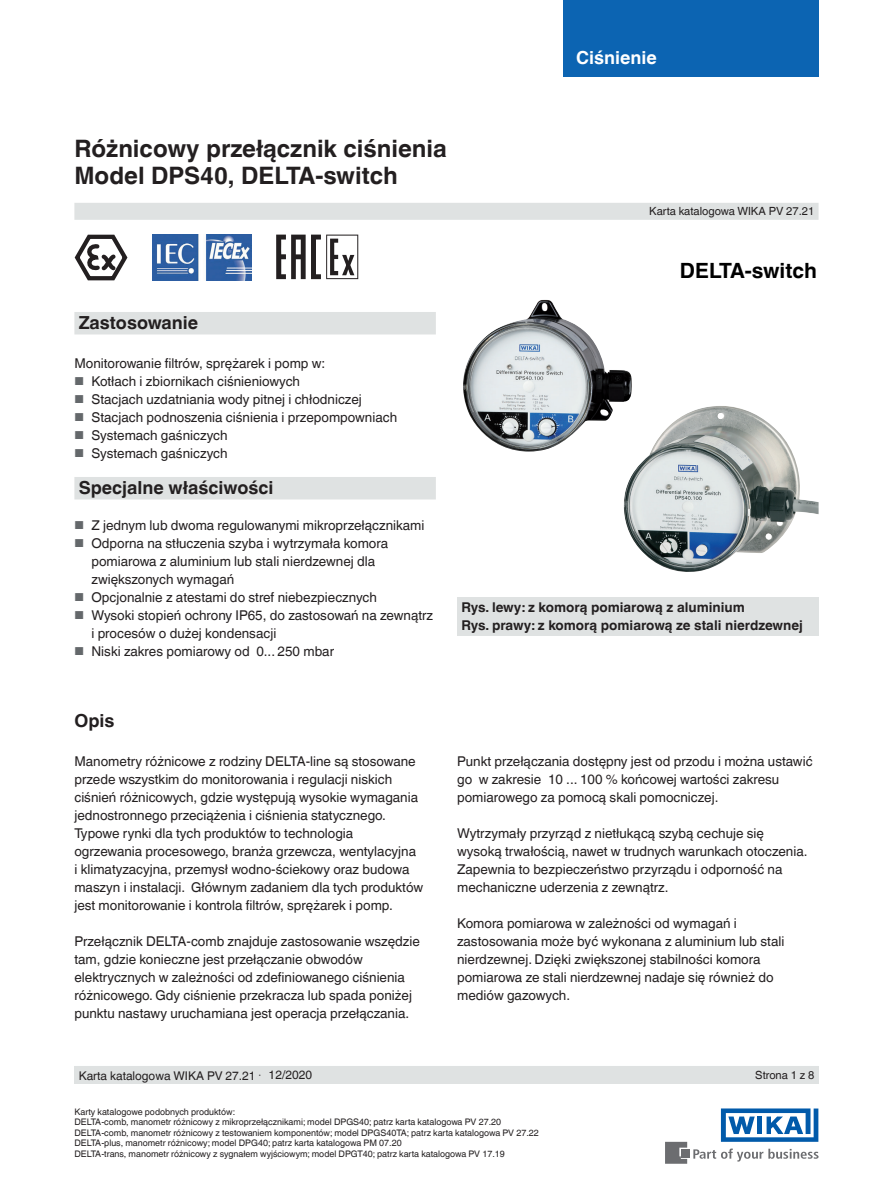
<style>
.page{position:relative;width:893px;height:1188px;background:#fff}
.page>*{position:absolute;margin:0;border:0;box-sizing:border-box;transform-origin:0 0}
.Headline{font:700 24px "Helvetica World";color:#231f20}
.t1{font:700 21px "Helvetica World";color:#000}
.Subheadline1_grey_fi{font:700 18px "Helvetica World";color:#231f20}
.t2{font:700 18px "Helvetica World";color:#fff}
.Subheadline1{font:700 18px "Helvetica World";color:#231f20}
.Running_text{font:13.5px/18px "Helvetica World";color:#231f20}
.Subheadline2{font:700 13.5px "Helvetica World";color:#231f20}
.Small_text{font:12px "Helvetica World";color:#231f20}
.Subheadline1-2{font:12px "Helvetica World";color:#231f20}
.t3{font:11.25px "Helvetica World";color:#231f20}
.Footnotes{font:9px "Helvetica World";color:#231f20}
.s1{font-size:11.55px;color:#64686b}
.s2{font-family:"Times New Roman";font-size:11.25px}
</style>
<div class="page">
<svg style="left:693px;top:1149px;width:126px;height:13px"></svg>
<div style="left:682px;top:1150px;width:8px;height:8px;background:#6c6d70"></div>
<svg style="left:665px;top:1142px;width:22px;height:22px"></svg>
<svg style="left:721px;top:1108px;width:97px;height:34px"></svg>
<div style="left:563px;top:0;width:256px;height:76px;background:#0c64b2"></div>
<div style="left:74px;top:203px;width:745px;height:17px;background:#dfe2e2"></div>
<div style="left:74px;top:1066px;width:745px;height:18px;background:#dfe2e2"></div>
<div style="left:457px;top:597px;width:362px;height:38px;background:#dfe2e2"></div>
<div style="left:74px;top:312px;width:362px;height:22px;background:#dfe2e2"></div>
<div style="left:74px;top:477px;width:362px;height:22px;background:#dfe2e2"></div>
<svg style="left:74px;top:234px;width:54px;height:47px"></svg>
<img style="left:152px;top:234px;width:100px;height:46px">
<svg style="left:276px;top:235px;width:82px;height:44px"></svg>
<img style="left:463px;top:300px;width:169px;height:152px">
<img style="left:624px;top:406px;width:195px;height:166px">
<h3 class="t2" style="left:576px;top:47px;width:82px">Ciśnienie</h3>
<p class="Headline" style="left:74px;top:134px;width:374px">Różnicowy przełącznik ciśnienia</p>
<p class="Headline" style="left:74px;top:161px;width:325px">Model DPS40, DELTA-switch</p>
<p class="t3" style="left:649px;top:205px;width:167px">Karta katalogowa WIKA PV 27.21</p>
<p class="Subheadline1_grey_fi" style="left:79px;top:312px;width:121px">Zastosowanie</p>
<p class="Running_text" style="left:74px;top:355px;width:252px">Monitorowanie filtrów, sprężarek i pomp w:</p>
<p class="Running_text" style="left:74px;top:373px;width:227px"><span class="s1">■</span> Kotłach i zbiornikach ciśnieniowych</p>
<p class="Running_text" style="left:74px;top:391px;width:289px"><span class="s1">■</span> Stacjach uzdatniania wody pitnej i chłodniczej</p>
<p class="Running_text" style="left:74px;top:409px;width:324px"><span class="s1">■</span> Stacjach podnoszenia ciśnienia i przepompowniach</p>
<p class="Running_text" style="left:74px;top:427px;width:155px"><span class="s1">■</span> Systemach gaśniczych</p>
<p class="Running_text" style="left:74px;top:445px;width:155px"><span class="s1">■</span> Systemach gaśniczych</p>
<p class="Subheadline1_grey_fi" style="left:79px;top:477px;width:196px">Specjalne właściwości</p>
<p class="Running_text" style="left:74px;top:517px;width:351px"><span class="s1">■</span> Z jednym lub dwoma regulowanymi mikroprzełącznikami</p>
<p class="Running_text" style="left:91px;top:535px;width:298px;text-indent:-17px"><span class="s1">■</span> Odporna na stłuczenia szyba i wytrzymała komora pomiarowa z aluminium lub stali nierdzewnej dla zwiększonych wymagań</p>
<p class="Running_text" style="left:74px;top:589px;width:304px"><span class="s1">■</span> Opcjonalnie z atestami do stref niebezpiecznych</p>
<p class="Running_text" style="left:91px;top:607px;width:343px;text-indent:-17px"><span class="s1">■</span> Wysoki stopień ochrony IP65, do zastosowań na zewnątrz i procesów o dużej kondensacji</p>
<p class="Running_text" style="left:74px;top:643px;width:261px"><span class="s1">■</span> Niski zakres pomiarowy od 0... 250 mbar</p>
<p class="t1" style="left:680px;top:259px;width:139px">DELTA-switch</p>
<p class="Subheadline2" style="left:461px;top:600px;width:285px">Rys. lewy: z komorą pomiarową z aluminium</p>
<p class="Subheadline2" style="left:461px;top:618px;width:343px">Rys. prawy: z komorą pomiarową ze stali nierdzewnej</p>
<p class="Subheadline1" style="left:74px;top:711px;width:42px">Opis</p>
<p class="Running_text" style="left:74px;top:753px;width:345px">Manometry różnicowe z rodziny DELTA-line są stosowane przede wszystkim do monitorowania i regulacji niskich ciśnień różnicowych, gdzie występują wysokie wymagania jednostronnego przeciążenia i ciśnienia statycznego.</p>
<p class="Running_text" style="left:74px;top:825px;width:350px">Typowe rynki dla tych produktów to technologia ogrzewania procesowego, branża grzewcza, wentylacyjna<br>i klimatyzacyjna, przemysł wodno-ściekowy oraz budowa maszyn i instalacji. Głównym zadaniem dla tych produktów jest monitorowanie i kontrola filtrów, sprężarek i pomp.</p>
<p class="Running_text" style="left:74px;top:933px;width:347px">Przełącznik DELTA-comb znajduje zastosowanie wszędzie tam, gdzie konieczne jest przełączanie obwodów elektrycznych w zależności od zdefiniowanego ciśnienia różnicowego. Gdy ciśnienie przekracza lub spada poniżej punktu nastawy uruchamiana jest operacja przełączania.</p>
<p class="Small_text" style="left:79px;top:1069px;width:184px">Karta katalogowa WIKA PV 27.21 <span class="s2">∙</span></p>
<p class="Subheadline1-2" style="left:269px;top:1068px;width:45px">12/2020</p>
<p class="Running_text" style="left:457px;top:752px;width:357px">Punkt przełączania dostępny jest od przodu i można ustawić go w zakresie 10 ... 100 % końcowej wartości zakresu pomiarowego za pomocą skali pomocniczej.</p>
<p class="Running_text" style="left:457px;top:824px;width:352px">Wytrzymały przyrząd z nietłukącą szybą cechuje się wysoką trwałością, nawet w trudnych warunkach otoczenia.<br>Zapewnia to bezpieczeństwo przyrządu i odporność na mechaniczne uderzenia z zewnątrz.</p>
<p class="Running_text" style="left:457px;top:914px;width:329px">Komora pomiarowa w zależności od wymagań i zastosowania może być wykonana z aluminium lub stali nierdzewnej. Dzięki zwiększonej stabilności komora pomiarowa ze stali nierdzewnej nadaje się również do mediów gazowych.</p>
<p class="t3" style="left:755px;top:1068px;width:61px">Strona 1 z 8</p>
<p class="Footnotes" style="left:74px;top:1107px;width:162px">Karty katalogowe podobnych produktów:</p>
<p class="Footnotes" style="left:74px;top:1117px;width:428px">DELTA-comb, manometr różnicowy z mikroprzełącznikami; model DPGS40; patrz karta katalogowa PV 27.20</p>
<p class="Footnotes" style="left:74px;top:1128px;width:466px">DELTA-comb, manometr różnicowy z testowaniem komponentów; model DPGS40TA; patrz karta katalogowa PV 27.22</p>
<p class="Footnotes" style="left:74px;top:1138px;width:329px">DELTA-plus, manometr różnicowy; model DPG40; patrz karta katalogowa PM 07.20</p>
<p class="Footnotes" style="left:74px;top:1149px;width:432px">DELTA-trans, manometr różnicowy z sygnałem wyjściowym; model DPGT40; patrz karta katalogowa PV 17.19</p>
</div>
